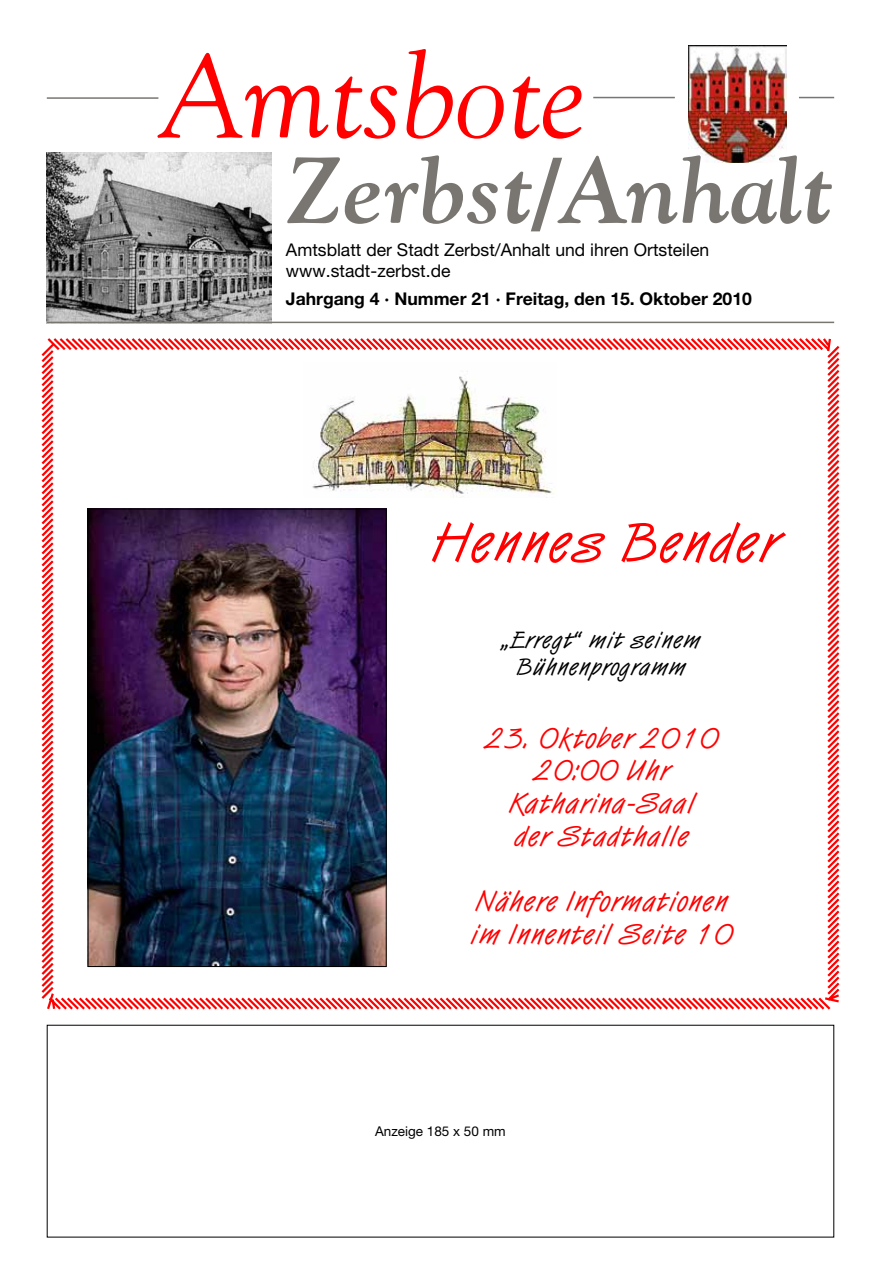
<style>
.page{position:relative;width:881px;height:1263px;background:#fff}
.page>*{position:absolute;margin:0;border:0;box-sizing:border-box;transform-origin:0 0}
.t1{font:italic 118.5px "Goudy";color:#f00}
.t2{font:italic 700 93px "Goudy";color:#797571}
.t3{font:52.5px "Hubert";color:#f00}
.t4{font:27px/32.7px "Hubert";color:#f00;text-align:center}
.t5{font:22.5px/27.3px "Hubert";color:#000;text-align:center}
.t6{font:17.55px/21px "Helvetica Neue LT";color:#000}
.t7{font:700 17.55px "Helvetica Neue LT";color:#000}
.t8{font:13.5px "Helvetica Neue LT";color:#000}
</style>
<div class="page">
<img style="left:47px;top:152px;width:224px;height:170px">
<hr style="left:47px;top:97px;width:111px;height:2px;background:#797571">
<img style="left:688px;top:45px;width:97px;height:118px">
<hr style="left:47px;top:322px;width:786px;height:1px;background:#797571">
<hr style="left:593px;top:97px;width:81px;height:1px;background:#797571">
<hr style="left:798px;top:97px;width:35px;height:1px;background:#797571">
<svg style="left:41px;top:338px;width:799px;height:672px"></svg>
<div style="left:251px;top:353px;width:377px;height:144px;background:#fff"></div>
<img style="left:312px;top:371px;width:240px;height:126px">
<img style="left:90px;top:511px;width:294px;height:454px">
<div style="left:88px;top:509px;width:298px;height:458px;border:1px solid #000"></div>
<h1 class="t1" style="left:158px;top:25px;width:429px">Amtsbote</h1>
<h2 class="t2" style="left:286px;top:133px;width:549px">Zerbst/Anhalt</h2>
<p class="t6" style="left:286px;top:239px;width:424px">Amtsblatt der Stadt Zerbst/Anhalt und ihren Ortsteilen www.stadt-zerbst.de</p>
<p class="t7" style="left:286px;top:288px;width:467px">Jahrgang 4 · Nummer 21 · Freitag, den 15. Oktober 2010</p>
<h3 class="t3" style="left:424px;top:508px;width:350px">Hennes Bender</h3>
<p class="t5" style="left:499px;top:627px;width:200px">„Erregt“ mit seinem<br>Bühnenprogramm</p>
<p class="t4" style="left:482px;top:722px;width:235px">23. Oktober 2010<br>20:00 Uhr<br>Katharina-Saal<br>der Stadthalle</p>
<p class="t4" style="left:467px;top:885px;width:263px;text-align:left">Nähere Informationen im Innenteil Seite 10</p>
<p class="t8" style="left:375px;top:1123px;width:132px">Anzeige 185 x 50 mm</p>
</div>
